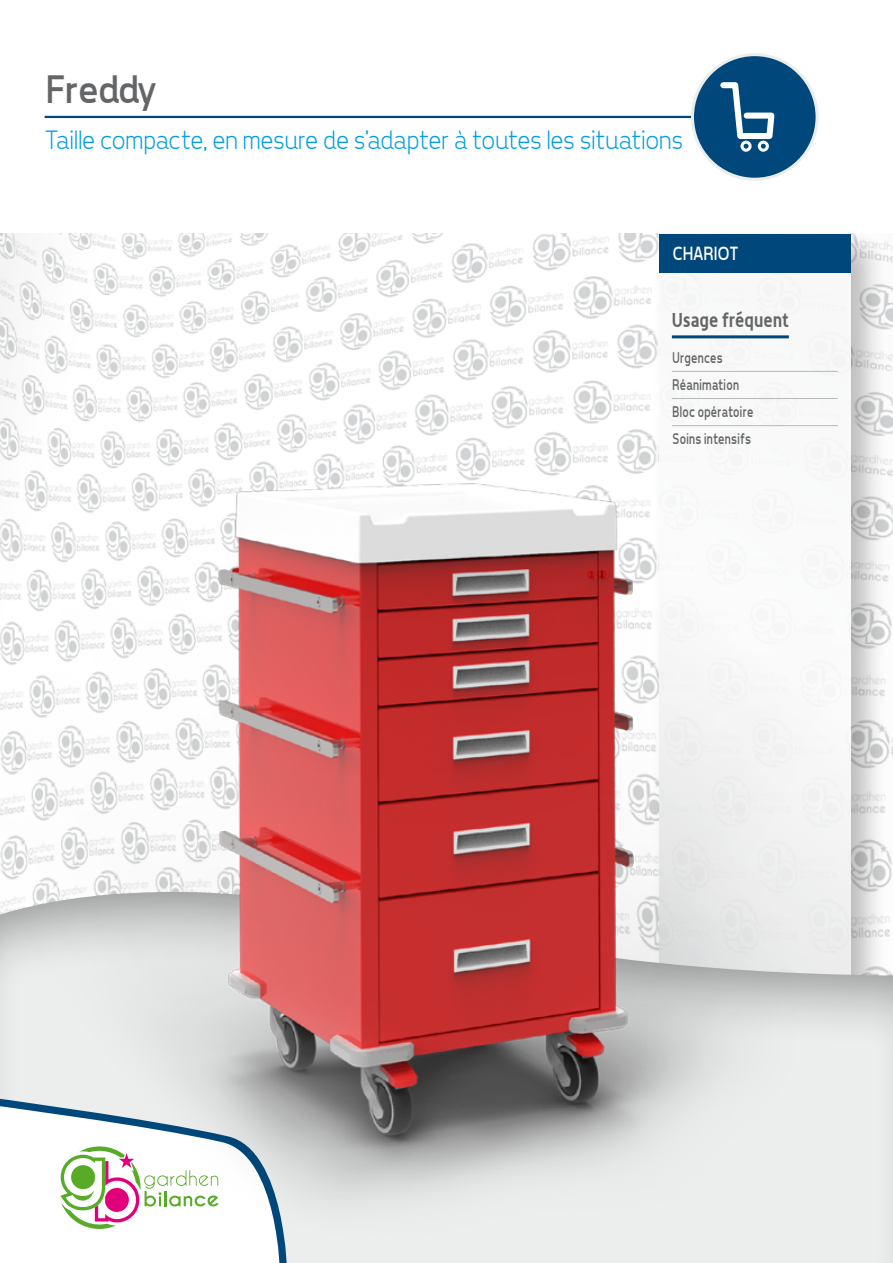
<style>
.page{position:relative;width:893px;height:1263px;background:#fff}
.page>*{position:absolute;margin:0;border:0;box-sizing:border-box;transform-origin:0 0}
.t1{font:40.5px "Tepeno Sans";letter-spacing:-.02em;color:#646567}
.t2{font:300 27px "Tepeno Sans";letter-spacing:-.01em;color:#009ee0}
.t3{font:700 19.5px "Alwyn";letter-spacing:.005em;color:#646567;scale:.9 1}
.t4{font:19.5px "Tepeno Sans";letter-spacing:.015em;color:#fff;scale:.9 1}
.t5{font:15.75px/27.2px "Tepeno Sans";letter-spacing:.015em;color:#646567;scale:.8 1}
</style>
<div class="page">
<img style="left:0;top:234px;width:893px;height:85px">
<div style="left:651px;top:225px;width:238px;height:955px;background:#000;opacity:.3"></div>
<div style="left:659px;top:234px;width:191px;height:908px;background:#f8f8f8"></div>
<div style="left:659px;top:234px;width:191px;height:39px;background:#00487b"></div>
<div style="left:0;top:882px;width:893px;height:381px;background:#eceded"></div>
<div style="left:0;top:1247px;width:281px;height:16px;background:#fff"></div>
<img style="left:0;top:319px;width:893px;height:928px">
<hr style="left:45px;top:116px;width:671px;height:2px;background:#00487b">
<div style="left:692px;top:55px;width:125px;height:124px;background:#00487b;border-radius:50%"></div>
<div style="left:691px;top:53px;width:128px;height:128px;border:3px solid #eceded;border-radius:50%"></div>
<svg style="left:720px;top:82px;width:55px;height:70px"></svg>
<h1 class="t1" style="left:44px;top:65px;width:111px">Freddy</h1>
<p class="t2" style="left:45px;top:124px;width:639px">Taille compacte, en mesure de s’adapter à toutes les situations</p>
<p class="t4" style="left:672px;top:242px;width:75px">CHARIOT</p>
<p class="t3" style="left:672px;top:308px;width:131px">Usage fréquent</p>
<p class="t5" style="left:672px;top:343px;width:103px">Urgences<br>Réanimation<br>Bloc opératoire<br>Soins intensifs</p>
</div>
